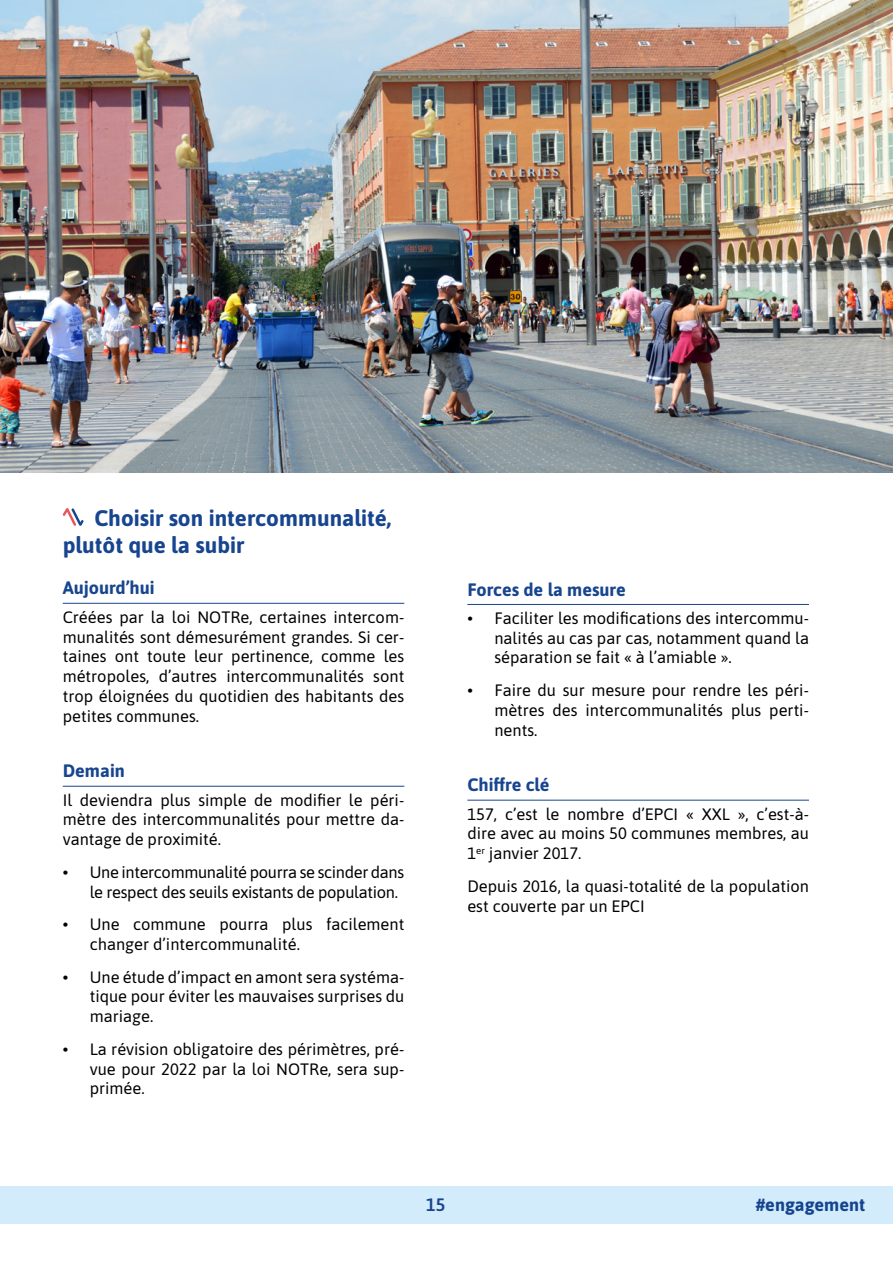
<style>
.page{position:relative;width:893px;height:1263px;background:#fff}
.page>*{position:absolute;margin:0;border:0;box-sizing:border-box;transform-origin:0 0}
.t1{font:700 22.5px/27px "Asap";color:#18458f}
.t2{font:700 18px "Asap";color:#18458f}
.t3{font:700 18px "Asap";color:#15448f}
.t4{font:500 18px "Asap";color:#18458f}
.t5{font:16.5px/19.8px "Asap";color:#000;text-align:justify}
.t6{font:16.5px/19.8px "Asap";letter-spacing:-.02em;color:#000}
</style>
<div class="page">
<div style="left:0;top:1186px;width:893px;height:38px;background:#d2ecfc"></div>
<hr style="left:63px;top:603px;width:341px;height:1px;background:#18458f">
<hr style="left:63px;top:786px;width:341px;height:1px;background:#18458f">
<svg style="left:62px;top:508px;width:22px;height:18px"></svg>
<hr style="left:467px;top:604px;width:342px;height:1px;background:#18458f">
<hr style="left:467px;top:800px;width:342px;height:1px;background:#18458f">
<img style="left:0;top:0;width:893px;height:472px">
<h1 class="t1" style="left:63px;top:503px;width:330px;text-indent:32px">Choisir son intercommunalité, plutôt que la subir</h1>
<p class="t2" style="left:63px;top:575px;width:93px">Aujourd’hui</p>
<p class="t5" style="left:63px;top:606px;width:343px">Créées par la loi NOTRe, certaines intercom&shy;munalités sont démesurément grandes. Si cer&shy;taines ont toute leur pertinence, comme les métropoles, d’autres intercommunalités sont trop éloignées du quotidien des habitants des petites communes.</p>
<p class="t2" style="left:63px;top:758px;width:64px">Demain</p>
<p class="t5" style="left:63px;top:789px;width:343px">Il deviendra plus simple de modifier le péri&shy;mètre des intercommunalités pour mettre da&shy;vantage de proximité.</p>
<p class="t6" style="left:90px;top:861px;width:316px;text-indent:-27px">• Une intercommunalité pourra se scinder dans le respect des seuils existants de population.</p>
<p class="t5" style="left:90px;top:914px;width:316px;text-indent:-27px">• Une commune pourra plus facilement changer d’intercommunalité.</p>
<p class="t5" style="left:90px;top:966px;width:316px;text-indent:-27px">• Une étude d’impact en amont sera systéma&shy;tique pour éviter les mauvaises surprises du mariage.</p>
<p class="t5" style="left:90px;top:1038px;width:316px;text-indent:-27px">• La révision obligatoire des périmètres, pré&shy;vue pour 2022 par la loi NOTRe, sera sup&shy;primée.</p>
<p class="t2" style="left:467px;top:576px;width:160px">Forces de la mesure</p>
<p class="t5" style="left:494px;top:607px;width:316px;text-indent:-27px">• Faciliter les modifications des intercommu&shy;nalités au cas par cas, notamment quand la séparation se fait « à l’amiable ».</p>
<p class="t5" style="left:494px;top:679px;width:316px;text-indent:-27px">• Faire du sur mesure pour rendre les péri&shy;mètres des intercommunalités plus perti&shy;nents.</p>
<p class="t2" style="left:467px;top:772px;width:84px">Chiffre clé</p>
<p class="t5" style="left:467px;top:803px;width:343px">157, c’est le nombre d’EPCI « XXL », c’est-à&shy;dire avec au moins 50 communes membres, au 1<sup>er</sup> janvier 2017.</p>
<p class="t5" style="left:467px;top:875px;width:343px">Depuis 2016, la quasi-totalité de la population est couverte par un EPCI</p>
<p class="t4" style="left:426px;top:1193px;width:21px">15</p>
<p class="t3" style="left:756px;top:1191px;width:111px">#engagement</p>
</div>
